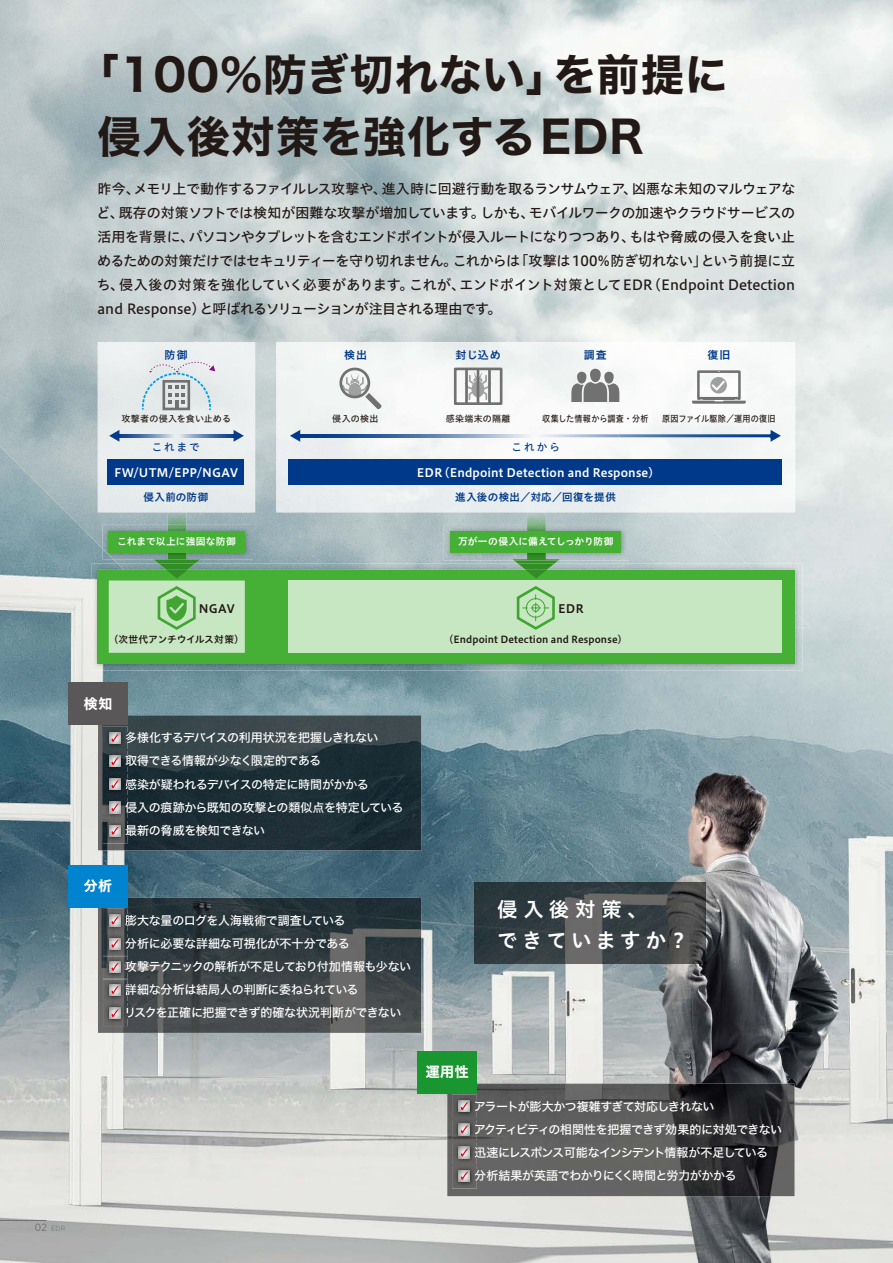
<style>
.page{position:relative;width:893px;height:1263px;background:#fff}
.page>*{position:absolute;margin:0;border:0;box-sizing:border-box;transform-origin:0 0}
.t1{font:43.5px/61.5px "Hira Kaku Std W7";letter-spacing:.025em;color:#221815}
.t2{font:20.4px/31.5px "Hiragino UD Sans Std N W6";letter-spacing:.225em;color:#fff}
.t3{font:13.95px/24px "Hiragino UD Sans Std N W5";letter-spacing:-.01em;color:#221815;text-align:justify}
.t4{font:13.95px "Hira Kaku Std W7";letter-spacing:.05em;color:#fff}
.t5{font:12px/23.1px "Hira Kaku Std W5";letter-spacing:-.035em;color:#fff}
.t6{font:11.7px "Hiragino UD Sans Std N W6";letter-spacing:.015em;color:#fff}
.t7{font:11.7px "Hiragino UD Sans Std N W6";letter-spacing:.015em;color:#221815}
.t8{font:10.95px "Hiragino UD Sans Std N W6";letter-spacing:.08em;color:#003989}
.t9{font:10.5px "Hiragino UD Sans Std N W6";letter-spacing:.03em;color:#003989}
.t10{font:10.5px "Hiragino UD Sans Std N W5";letter-spacing:.185em;color:#003989}
.t11{font:9.75px "Hiragino UD Sans Std N W6";letter-spacing:.01em;color:#221815}
.t12{font:9.75px "Hiragino UD Sans Std N W6";letter-spacing:.01em;color:#fff}
.t13{font:9.75px "Hiragino UD Sans Std N W6";letter-spacing:-.02em;color:#221815}
.t14{font:9px "Hiragino UD Sans Std N W5";letter-spacing:.025em;color:#221815;scale:.9 1}
.t15{font:9px "Hiragino UD Sans Std N W5";letter-spacing:.025em;color:#221815}
.t16{font:300 7.5px "Gotham Narrow";color:#727171}
.s1{font-weight:400;font-size:10.5px}
</style>
<div class="page">
<img style="left:0;top:0;width:893px;height:1263px">
<img style="left:0;top:0;width:253px;height:365px">
<img style="left:253px;top:69px;width:51px;height:495px">
<img style="left:303px;top:120px;width:51px;height:222px">
<img style="left:354px;top:170px;width:51px;height:172px">
<img style="left:404px;top:221px;width:52px;height:121px">
<img style="left:455px;top:272px;width:52px;height:70px">
<img style="left:506px;top:323px;width:19px;height:19px">
<img style="left:0;top:365px;width:101px;height:158px">
<img style="left:101px;top:512px;width:152px;height:52px">
<img style="left:303px;top:512px;width:406px;height:52px">
<img style="left:76px;top:522px;width:25px;height:25px">
<img style="left:709px;top:526px;width:37px;height:38px">
<svg style="left:802px;top:620px;width:8px;height:7px"></svg>
<img style="left:98px;top:715px;width:323px;height:135px">
<div style="left:127px;top:732px;width:251px;height:11px;background:#3c494e"></div>
<img style="left:127px;top:755px;width:193px;height:11px">
<div style="left:127px;top:778px;width:240px;height:11px;background:#1a2d34"></div>
<img style="left:127px;top:801px;width:275px;height:12px">
<div style="left:127px;top:824px;width:137px;height:12px;background:#1e2c35"></div>
<img style="left:103px;top:726px;width:24px;height:117px">
<svg style="left:109px;top:732px;width:11px;height:11px"></svg>
<img style="left:103px;top:749px;width:24px;height:2px">
<svg style="left:109px;top:755px;width:11px;height:12px"></svg>
<img style="left:103px;top:772px;width:24px;height:2px">
<svg style="left:109px;top:779px;width:11px;height:11px"></svg>
<svg style="left:103px;top:796px;width:24px;height:17px"></svg>
<svg style="left:103px;top:819px;width:24px;height:17px"></svg>
<div style="left:68px;top:683px;width:60px;height:42px;background:#595757"></div>
<img style="left:98px;top:898px;width:323px;height:135px">
<img style="left:127px;top:915px;width:217px;height:11px">
<img style="left:127px;top:938px;width:221px;height:11px">
<img style="left:127px;top:961px;width:283px;height:11px">
<img style="left:127px;top:984px;width:230px;height:11px">
<img style="left:128px;top:1007px;width:273px;height:11px">
<img style="left:103px;top:909px;width:24px;height:117px">
<svg style="left:109px;top:915px;width:18px;height:11px"></svg>
<svg style="left:103px;top:932px;width:24px;height:17px"></svg>
<svg style="left:103px;top:955px;width:24px;height:17px"></svg>
<svg style="left:103px;top:978px;width:24px;height:18px"></svg>
<img style="left:103px;top:1001px;width:24px;height:2px">
<svg style="left:109px;top:1007px;width:11px;height:12px"></svg>
<div style="left:68px;top:865px;width:60px;height:43px;background:#0084cf"></div>
<img style="left:447px;top:1083px;width:347px;height:113px">
<img style="left:477px;top:1100px;width:237px;height:12px">
<img style="left:477px;top:1123px;width:304px;height:12px">
<img style="left:477px;top:1146px;width:290px;height:12px">
<img style="left:477px;top:1170px;width:258px;height:11px">
<img style="left:452px;top:1095px;width:25px;height:93px">
<svg style="left:458px;top:1100px;width:19px;height:12px"></svg>
<svg style="left:452px;top:1118px;width:25px;height:17px"></svg>
<svg style="left:452px;top:1141px;width:25px;height:17px"></svg>
<svg style="left:452px;top:1164px;width:25px;height:17px"></svg>
<div style="left:418px;top:1051px;width:59px;height:42px;background:#1a9630"></div>
<div style="left:98px;top:342px;width:157px;height:170px;background:#e9edee"></div>
<div style="left:695px;top:342px;width:100px;height:170px;background:#f5f7f7"></div>
<img style="left:276px;top:342px;width:419px;height:170px">
<div style="left:288px;top:460px;width:494px;height:25px;background:#003989"></div>
<div style="left:107px;top:460px;width:137px;height:25px;background:#003989"></div>
<img style="left:300px;top:434px;width:233px;height:3px">
<svg style="left:290px;top:430px;width:10px;height:12px"></svg>
<img style="left:119px;top:434px;width:55px;height:3px">
<svg style="left:109px;top:430px;width:10px;height:12px"></svg>
<img style="left:179px;top:434px;width:55px;height:3px">
<svg style="left:234px;top:430px;width:10px;height:12px"></svg>
<img style="left:620px;top:434px;width:151px;height:3px">
<img style="left:538px;top:434px;width:82px;height:3px">
<svg style="left:771px;top:430px;width:10px;height:12px"></svg>
<svg style="left:468px;top:372px;width:20px;height:28px"></svg>
<svg style="left:336px;top:364px;width:46px;height:46px"></svg>
<div style="left:454px;top:368px;width:48px;height:37px;border:3px solid #727171"></div>
<hr style="left:477px;top:369px;width:2px;height:34px;background:#727171">
<hr style="left:488px;top:369px;width:3px;height:34px;background:#727171">
<hr style="left:465px;top:369px;width:3px;height:34px;background:#727171">
<svg style="left:571px;top:369px;width:48px;height:32px"></svg>
<svg style="left:692px;top:370px;width:54px;height:34px"></svg>
<svg style="left:141px;top:361px;width:74px;height:51px"></svg>
<img style="left:92px;top:564px;width:710px;height:106px">
<img style="left:117px;top:564px;width:685px;height:63px">
<div style="left:98px;top:570px;width:697px;height:93px;background:#45b035"></div>
<img style="left:154px;top:513px;width:46px;height:51px">
<img style="left:159px;top:564px;width:36px;height:6px">
<img style="left:167px;top:570px;width:20px;height:8px">
<img style="left:201px;top:525px;width:51px;height:35px">
<img style="left:102px;top:525px;width:51px;height:35px">
<img style="left:153px;top:525px;width:48px;height:35px">
<div style="left:109px;top:531px;width:136px;height:21px;background:#45b035"></div>
<img style="left:514px;top:513px;width:44px;height:51px">
<img style="left:518px;top:564px;width:36px;height:6px">
<img style="left:526px;top:570px;width:20px;height:8px">
<img style="left:444px;top:524px;width:185px;height:36px">
<img style="left:512px;top:524px;width:48px;height:36px">
<div style="left:451px;top:531px;width:170px;height:21px;background:#45b035"></div>
<div style="left:288px;top:580px;width:494px;height:73px;background:#c7e7c2"></div>
<div style="left:109px;top:580px;width:136px;height:73px;background:#c7e7c2"></div>
<svg style="left:157px;top:586px;width:39px;height:44px"></svg>
<svg style="left:516px;top:586px;width:39px;height:44px"></svg>
<div style="left:532px;top:604px;width:8px;height:8px;border:1px solid #40a631;border-radius:50%"></div>
<img style="left:475px;top:882px;width:230px;height:81px">
<hr style="left:0;top:1220px;width:47px;height:1px;background:#727171">
<h1 class="t1" style="left:97px;top:46px;width:632px;text-indent:-22px">「100％防ぎ切れない」を前提に侵入後対策を強化するEDR</h1>
<p class="t3" style="left:97px;top:176px;width:700px">昨今、メモリ上で動作するファイルレス攻撃や、進入時に回避行動を取るランサムウェア、凶悪な未知のマルウェアなど、既存の対策ソフトでは検知が困難な攻撃が増加しています。しかも、モバイルワークの加速やクラウドサービスの活用を背景に、パソコンやタブレットを含むエンドポイントが侵入ルートになりつつあり、もはや脅威の侵入を食い止めるための対策だけではセキュリティーを守り切れません。これからは「攻撃は100％防ぎ切れない」という前提に立ち、侵入後の対策を強化していく必要があります。これが、エンドポイント対策としてEDR（Endpoint Detection and Response）と呼ばれるソリューションが注目される理由です。</p>
<p class="t8" style="left:165px;top:346px;width:25px">防御</p>
<p class="t8" style="left:344px;top:346px;width:24px">検出</p>
<p class="t8" style="left:456px;top:346px;width:47px">封じ込め</p>
<p class="t8" style="left:584px;top:346px;width:24px">調査</p>
<p class="t8" style="left:707px;top:346px;width:24px">復旧</p>
<p class="t15" style="left:121px;top:412px;width:111px">攻撃者の侵入を食い止める</p>
<p class="t15" style="left:446px;top:412px;width:66px">感染端末の隔離</p>
<p class="t15" style="left:332px;top:412px;width:48px">侵入の検出</p>
<p class="t14" style="left:542px;top:412px;width:120px">収集した情報から調査・分析</p>
<p class="t10" style="left:152px;top:439px;width:49px">これまで</p>
<p class="t10" style="left:512px;top:439px;width:50px">これから</p>
<p class="t6" style="left:114px;top:464px;width:126px">FW/UTM/EPP/NGAV</p>
<p class="t6" style="left:417px;top:464px;width:245px">EDR（Endpoint Detection and Response）</p>
<p class="t9" style="left:144px;top:489px;width:66px">侵入前の防御</p>
<p class="t9" style="left:455px;top:489px;width:162px">進入後の検出／対応／回復を提供</p>
<p class="t14" style="left:662px;top:412px;width:128px">原因ファイル駆除／運用の復旧</p>
<p class="t12" style="left:117px;top:534px;width:120px">これまで以上に強固な防御</p>
<p class="t12" style="left:458px;top:534px;width:157px">万が一の侵入に備えてしっかり防御</p>
<p class="t7" style="left:199px;top:600px;width:38px">NGAV</p>
<p class="t13" style="left:109px;top:631px;width:137px">（次世代アンチウイルス対策）</p>
<p class="t7" style="left:558px;top:600px;width:27px">EDR</p>
<p class="t11" style="left:444px;top:631px;width:185px">（Endpoint Detection and Response）</p>
<p class="t16" style="left:35px;top:1224px;width:32px"><span class="s1">02</span> EDR</p>
<p class="t4" style="left:84px;top:693px;width:30px">検知</p>
<p class="t5" style="left:125px;top:726px;width:280px">多様化するデバイスの利用状況を把握しきれない<br>取得できる情報が少なく限定的である<br>感染が疑われるデバイスの特定に時間がかかる<br>侵入の痕跡から既知の攻撃との類似点を特定している最新の脅威を検知できない</p>
<p class="t4" style="left:84px;top:875px;width:30px">分析</p>
<p class="t5" style="left:124px;top:909px;width:289px">膨大な量のログを人海戦術で調査している<br>分析に必要な詳細な可視化が不十分である<br>攻撃テクニックの解析が不足しており付加情報も少ない詳細な分析は結局人の判断に委ねられている<br>リスクを正確に把握できず的確な状況判断ができない</p>
<h2 class="t2" style="left:497px;top:892px;width:193px">侵入後対策、<br>できていますか？</h2>
<p class="t4" style="left:426px;top:1061px;width:45px">運用性</p>
<p class="t5" style="left:474px;top:1095px;width:310px">アラートが膨大かつ複雑すぎて対応しきれない<br>アクティビティの相関性を把握できず効果的に対処できない迅速にレスポンス可能なインシデント情報が不足している分析結果が英語でわかりにくく時間と労力がかかる</p>
</div>
